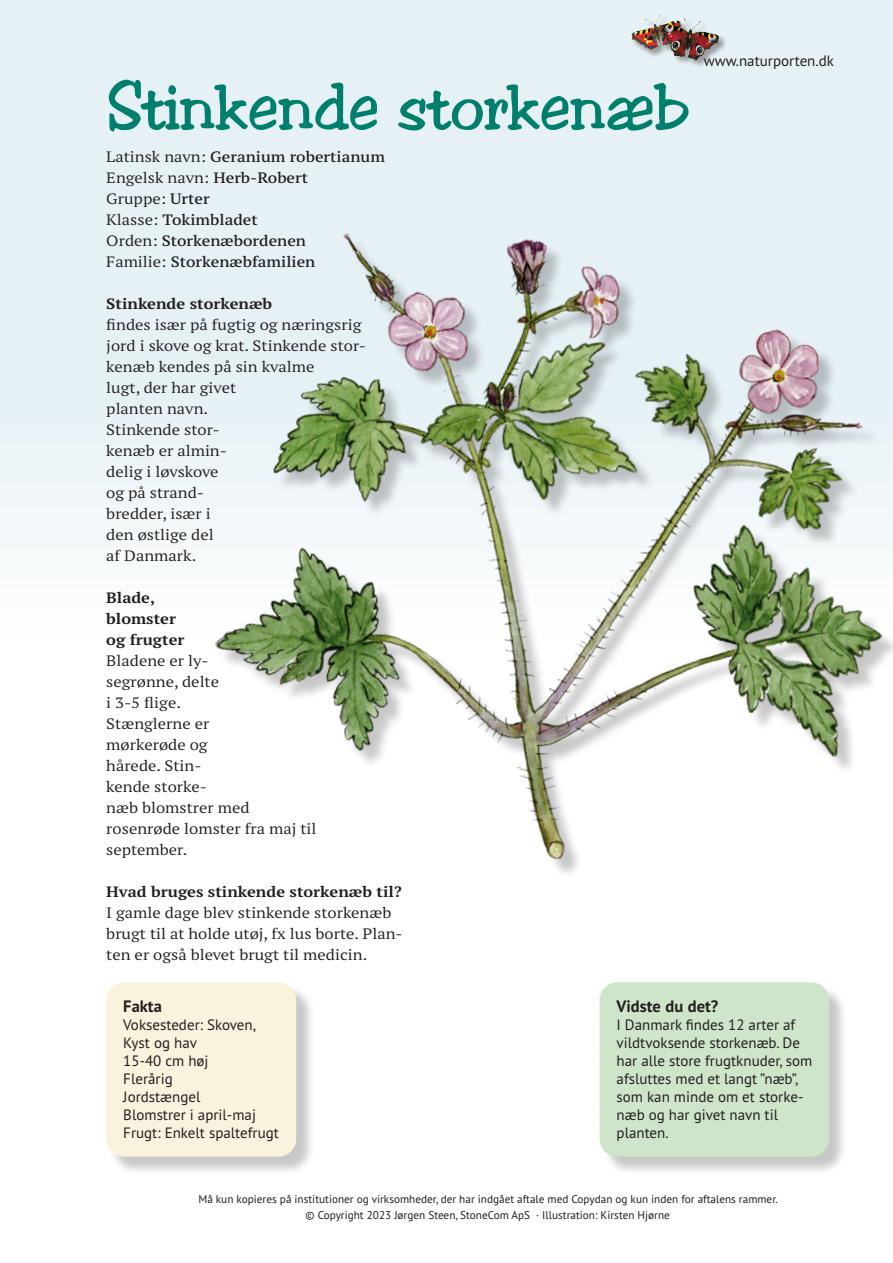
<style>
.page{position:relative;width:893px;height:1263px;background:#fff}
.page>*{position:absolute;margin:0;border:0;box-sizing:border-box;transform-origin:0 0}
.t1{font:60px "Toledo";color:#00806c}
.t2{font:700 16.5px "PT Sans Pro";color:#231f20}
.t3{font:expanded 15px/21px "PT Serif Pro";color:#231f20}
.t4{font:15px/18px "PT Sans Pro";color:#231f20}
.t5{font:600 expanded 15px/21px "PT Serif Pro";color:#231f20}
.t6{font:700 expanded 15px/21px "PT Serif Pro";color:#231f20}
.t7{font:11.25px/16.5px "PT Sans Pro";color:#231f20;text-align:center}
.s1{font-weight:400}
</style>
<div class="page">
<div style="left:0;top:0;width:893px;height:1263px;background:linear-gradient(to right,#f4f9fb,#f3f8fa)"></div>
<div style="left:632px;top:15px;width:96px;height:54px;background:#231f20;opacity:.4"></div>
<img style="left:631px;top:15px;width:58px;height:42px">
<img style="left:161px;top:183px;width:732px;height:752px">
<div style="left:109px;top:985px;width:206px;height:190px;background:#231f20;opacity:.25"></div>
<div style="left:106px;top:982px;width:190px;height:175px;background:#f9f2dd;border-radius:18px"></div>
<div style="left:602px;top:985px;width:246px;height:190px;background:#231f20;opacity:.25"></div>
<div style="left:600px;top:982px;width:229px;height:175px;background:#cfe5c9;border-radius:18px"></div>
<h1 class="t1" style="left:106px;top:70px;width:586px">Stinkende storkenæb</h1>
<p class="t4" style="left:704px;top:52px;width:132px">www.naturporten.dk</p>
<p class="t5" style="left:106px;top:145px;width:280px"><span class="s1">Latinsk navn:</span> Geranium robertianum<br><span class="s1">Engelsk navn:</span> Herb-Robert<br><span class="s1">Gruppe:</span> Urter<br><span class="s1">Klasse:</span> Tokimbladet<br><span class="s1">Orden:</span> Storkenæbordenen<br><span class="s1">Familie:</span> Storkenæbfamilien</p>
<p class="t6" style="left:106px;top:292px;width:167px">Stinkende storkenæb</p>
<p class="t3" style="left:106px;top:313px;width:261px">findes især på fugtig og næringsrig jord i skove og krat. Stinkende stor&shy;kenæb kendes på sin kvalme<br>lugt, der har givet<br>planten navn.<br>Stinkende stor-<br>kenæb er almin-<br>delig i løvskove<br>og på strand-<br>bredder, især i<br>den østlige del<br>af Danmark.</p>
<p class="t6" style="left:106px;top:586px;width:80px">Blade, blomster og frugter</p>
<p class="t3" style="left:106px;top:649px;width:212px">Bladene er ly-<br>segrønne, delte<br>i 3-5 flige.<br>Stænglerne er<br>mørkerøde og<br>hårede. Stin-<br>kende storke-<br>næb blomstrer med rosenrøde lomster fra maj til september.</p>
<p class="t6" style="left:106px;top:880px;width:297px">Hvad bruges stinkende storkenæb til?</p>
<p class="t3" style="left:106px;top:901px;width:298px">I gamle dage blev stinkende storkenæb brugt til at holde utøj, fx lus borte. Plan&shy;ten er også blevet brugt til medicin.</p>
<p class="t2" style="left:123px;top:995px;width:40px">Fakta</p>
<p class="t4" style="left:123px;top:1015px;width:157px">Voksesteder: Skoven,<br>Kyst og hav<br>15-40 cm høj<br>Flerårig<br>Jordstængel<br>Blomstrer i april-maj<br>Frugt: Enkelt spaltefrugt</p>
<p class="t2" style="left:617px;top:995px;width:103px">Vidste du det?</p>
<p class="t4" style="left:617px;top:1015px;width:197px">I Danmark findes 12 arter af vildtvoksende storkenæb. De har alle store frugtknuder, som afsluttes med et langt ”næb”, som kan minde om et storke&shy;næb og har givet navn til planten.</p>
<p class="t7" style="left:198px;top:1190px;width:581px">Må kun kopieres på institutioner og virksomheder, der har indgået aftale med Copydan og kun inden for aftalens rammer. © Copyright 2023 Jørgen Steen, StoneCom ApS · Illustration: Kirsten Hjørne</p>
</div>
